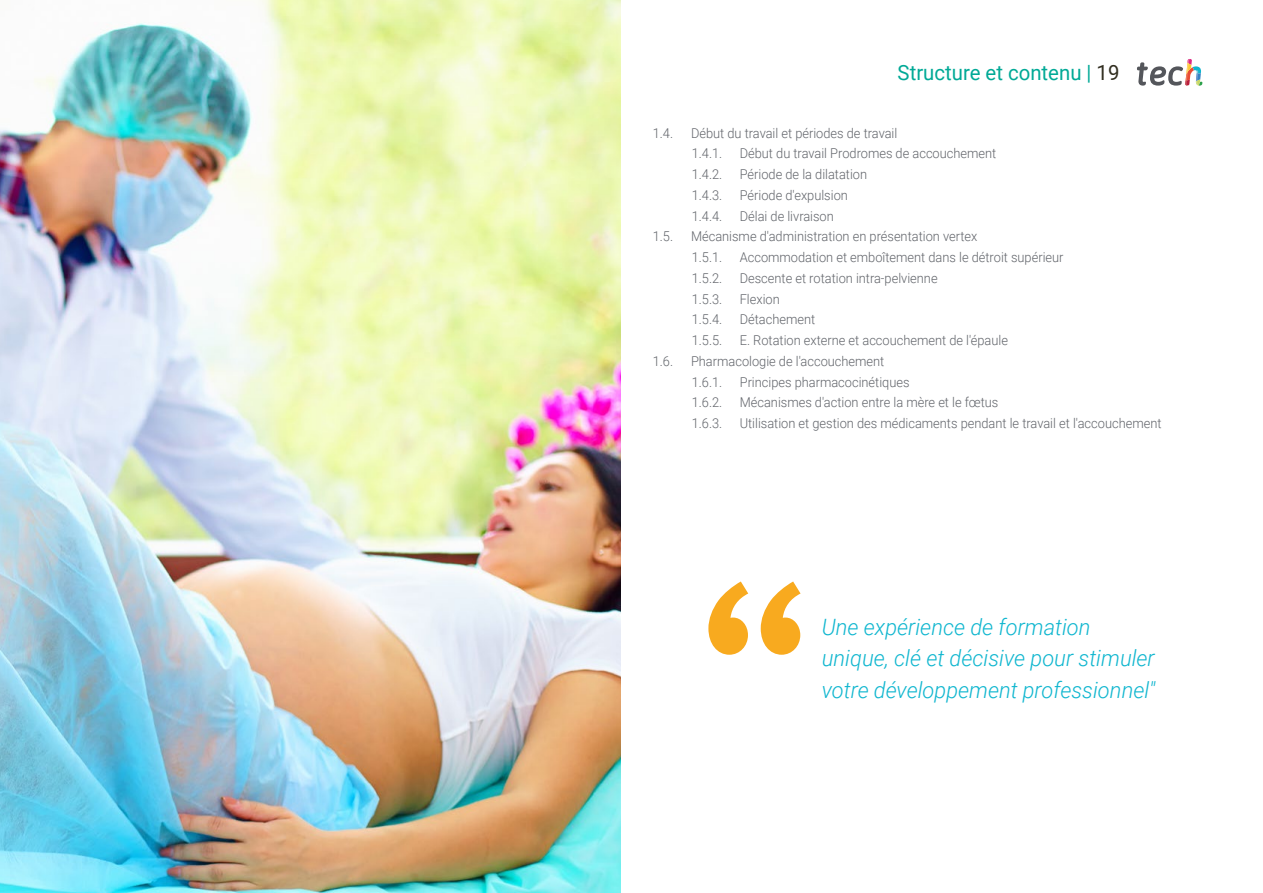
<style>
.page{position:relative;width:1263px;height:893px;background:#fff}
.page>*{position:absolute;margin:0;border:0;box-sizing:border-box;transform-origin:0 0}
.t1{font:italic 300 22.5px/31.5px "Roboto";color:#0fb6cf}
.t2{font:21px "Roboto";color:#00a996}
.t3{font:300 13.5px/20.7px "Roboto";color:#61646a;scale:.95 1}
.s1{color:#312e20}
</style>
<div class="page">
<img style="left:0;top:0;width:621px;height:893px">
<svg style="left:708px;top:581px;width:92px;height:74px"></svg>
<svg style="left:1137px;top:59px;width:65px;height:27px"></svg>
<h2 class="t2" style="left:898px;top:57px;width:223px">Structure et contenu | <span class="s1">19</span></h2>
<p class="t3" style="left:653px;top:122px;width:23px">1.4.</p>
<p class="t3" style="left:691px;top:122px;width:219px">Début du travail et périodes de travail<br>1.4.1.</p>
<p class="t3" style="left:740px;top:143px;width:271px">Début du travail Prodromes de accouchement</p>
<p class="t3" style="left:692px;top:164px;width:34px">1.4.2.</p>
<p class="t3" style="left:740px;top:164px;width:136px">Période de la dilatation</p>
<p class="t3" style="left:692px;top:184px;width:34px">1.4.3.</p>
<p class="t3" style="left:740px;top:184px;width:115px">Période d'expulsion</p>
<p class="t3" style="left:692px;top:205px;width:34px">1.4.4.</p>
<p class="t3" style="left:740px;top:205px;width:101px">Délai de livraison</p>
<p class="t3" style="left:653px;top:226px;width:23px">1.5.</p>
<p class="t3" style="left:691px;top:226px;width:303px">Mécanisme d'administration en présentation vertex<br>1.5.1.</p>
<p class="t3" style="left:740px;top:247px;width:342px">Accommodation et emboîtement dans le détroit supérieur</p>
<p class="t3" style="left:692px;top:267px;width:34px">1.5.2.</p>
<p class="t3" style="left:740px;top:267px;width:210px">Descente et rotation intra-pelvienne</p>
<p class="t3" style="left:692px;top:288px;width:34px">1.5.3.</p>
<p class="t3" style="left:740px;top:288px;width:44px">Flexion</p>
<p class="t3" style="left:692px;top:309px;width:34px">1.5.4.</p>
<p class="t3" style="left:740px;top:309px;width:81px">Détachement</p>
<p class="t3" style="left:692px;top:330px;width:34px">1.5.5.</p>
<p class="t3" style="left:740px;top:330px;width:284px">E. Rotation externe et accouchement de l'épaule</p>
<p class="t3" style="left:653px;top:350px;width:23px">1.6.</p>
<p class="t3" style="left:691px;top:350px;width:205px">Pharmacologie de l'accouchement<br>1.6.1.</p>
<p class="t3" style="left:740px;top:371px;width:180px">Principes pharmacocinétiques</p>
<p class="t3" style="left:692px;top:392px;width:34px">1.6.2.</p>
<p class="t3" style="left:740px;top:392px;width:274px">Mécanismes d'action entre la mère et le fœtus</p>
<p class="t3" style="left:692px;top:413px;width:34px">1.6.3.</p>
<p class="t3" style="left:740px;top:413px;width:445px">Utilisation et gestion des médicaments pendant le travail et l'accouchement</p>
<h1 class="t1" style="left:822px;top:610px;width:335px">Une expérience de formation unique, clé et décisive pour stimuler votre développement professionnel"</h1>
</div>
